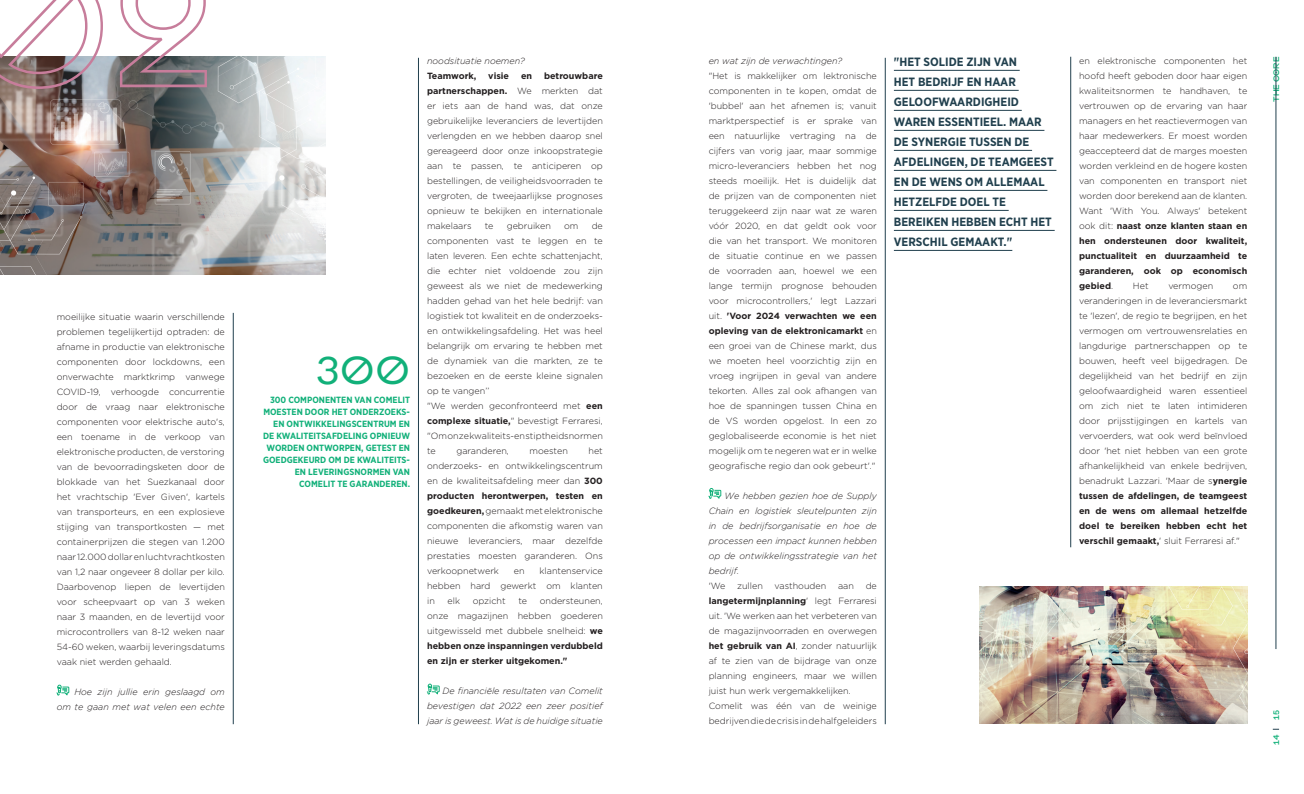
<style>
.page{position:relative;width:1304px;height:794px;background:#fff}
.page>*{position:absolute;margin:0;border:0;box-sizing:border-box;transform-origin:0 0}
.t1{font:171.1px "Epillox Outline";color:#c77d9b;scale:.95 1}
.t2{font:300 39.2px "Epillox";color:#11b079}
.t3{font:700 12px/20px "Gotham Narrow";color:#21404e}
.t4{font:300 9px/15px "Gotham";color:#231f20;text-align:justify}
.t5{font:italic 300 9px/15px "Gotham";color:#231f20;text-align:justify}
.t6{font:700 9px/12px "Gotham Narrow";color:#11b079;text-align:right}
.t7{font:700 9px "Gotham";color:#231f20}
.t8{font:8px "Epillox";color:#11b079}
.s1{font-weight:700}
</style>
<div class="page">
<img style="left:979px;top:587px;width:269px;height:136px">
<svg style="left:1168px;top:489px;width:108px;height:225px"></svg>
<img style="left:0;top:57px;width:326px;height:217px">
<svg style="left:208px;top:56px;width:211px;height:162px"></svg>
<svg style="left:57px;top:685px;width:12px;height:10px"></svg>
<svg style="left:427px;top:684px;width:12px;height:10px"></svg>
<svg style="left:709px;top:488px;width:12px;height:11px"></svg>
<hr style="left:1276px;top:57px;width:1px;height:592px;background:#21404e">
<hr style="left:418px;top:58px;width:1px;height:666px;background:#21404e">
<hr style="left:885px;top:58px;width:1px;height:666px;background:#21404e">
<hr style="left:1071px;top:57px;width:1px;height:490px;background:#21404e">
<hr style="left:894px;top:70px;width:126px;height:1px;background:#21404e">
<hr style="left:894px;top:90px;width:125px;height:1px;background:#21404e">
<hr style="left:894px;top:110px;width:128px;height:1px;background:#21404e">
<hr style="left:894px;top:130px;width:150px;height:1px;background:#21404e">
<hr style="left:894px;top:150px;width:138px;height:1px;background:#21404e">
<hr style="left:894px;top:170px;width:162px;height:1px;background:#21404e">
<hr style="left:894px;top:190px;width:153px;height:1px;background:#21404e">
<hr style="left:894px;top:210px;width:115px;height:1px;background:#21404e">
<hr style="left:894px;top:230px;width:161px;height:1px;background:#21404e">
<hr style="left:894px;top:250px;width:118px;height:1px;background:#21404e">
<hr style="left:233px;top:313px;width:1px;height:411px;background:#21404e">
<svg style="left:0;top:151px;width:82px;height:124px;background:#80706a"></svg>
<p class="t1" style="left:-35px;top:-126px;width:265px">02</p>
<p class="t4" style="left:57px;top:309px;width:170px">moeilijke situatie waarin verschillende problemen tegelijkertijd optraden: de afname in productie van elektronische componenten door lockdowns, een onverwachte marktkrimp vanwege COVID-19, verhoogde concurrentie door de vraag naar elektronische componenten voor elektrische auto's, een toename in de verkoop van elektronische producten, de verstoring van de bevoorradingsketen door de blokkade van het Suezkanaal door het vrachtschip 'Ever Given', kartels van transporteurs, en een explosieve stijging van transportkosten — met containerprijzen die stegen van 1.200 naar 12.000 dollar en luchtvrachtkosten van 1,2 naar ongeveer 8 dollar per kilo.<br>Daarbovenop liepen de levertijden voor scheepvaart op van 3 weken naar 3 maanden, en de levertijd voor microcontrollers van 8-12 weken naar 54-60 weken, waarbij leveringsdatums vaak niet werden gehaald.</p>
<p class="t5" style="left:57px;top:684px;width:170px;text-align:right">Hoe zijn jullie erin geslaagd om<br>om te gaan met wat velen een echte</p>
<p class="t2" style="left:316px;top:335px;width:95px">300</p>
<p class="t6" style="left:263px;top:393px;width:149px">300 COMPONENTEN VAN COMELIT<br>MOESTEN DOOR HET ONDERZOEKS-<br>EN ONTWIKKELINGSCENTRUM EN<br>DE KWALITEITSAFDELING OPNIEUW<br>WORDEN ONTWORPEN, GETEST EN<br>GOEDGEKEURD OM DE KWALITEITS-<br>EN LEVERINGSNORMEN VAN<br>COMELIT TE GARANDEREN.</p>
<p class="t5" style="left:427px;top:53px;width:99px">noodsituatie noemen?</p>
<p class="t7" style="left:427px;top:70px;width:51px">Teamwork,</p>
<p class="t7" style="left:488px;top:70px;width:22px">visie</p>
<p class="t7" style="left:521px;top:70px;width:13px">en</p>
<p class="t4" style="left:427px;top:68px;width:177px;text-indent:117px"><span class="s1">betrouwbare partnerschappen.</span> We merkten dat er iets aan de hand was, dat onze gebruikelijke leveranciers de levertijden verlengden en we hebben daarop snel gereageerd door onze inkoopstrategie aan te passen, te anticiperen op bestellingen, de veiligheidsvoorraden te vergroten, de tweejaarlijkse prognoses opnieuw te bekijken en internationale makelaars</p>
<p class="t4" style="left:427px;top:218px;width:177px;text-indent:165px">de componenten vast te leggen en te laten leveren. Een echte schattenjacht, die echter niet voldoende zou zijn geweest als we niet de medewerking hadden gehad van het hele bedrijf: van logistiek tot kwaliteit en de onderzoeks&shy;en ontwikkelingsafdeling. Het was heel belangrijk om ervaring te hebben met de dynamiek van die markten, ze te bezoeken en de eerste kleine signalen op te vangen’’</p>
<p class="t4" style="left:427px;top:398px;width:177px">"We werden geconfronteerd met <span class="s1">een complexe situatie,</span>" bevestigt Ferraresi, "Om onze kwaliteits-en stiptheidsnormen te</p>
<p class="t4" style="left:485px;top:218px;width:10px">te</p>
<p class="t4" style="left:507px;top:218px;width:46px">gebruiken</p>
<p class="t4" style="left:564px;top:218px;width:16px">om</p>
<p class="t4" style="left:427px;top:443px;width:177px;text-indent:161px">het onderzoeks- en ontwikkelingscentrum en de kwaliteitsafdeling meer dan <span class="s1">300 producten herontwerpen, testen en goedkeuren,</span> gemaakt met elektronische componenten die afkomstig waren van nieuwe leveranciers, maar dezelfde prestaties moesten garanderen. Ons verkoopnetwerk</p>
<p class="t4" style="left:456px;top:443px;width:54px">garanderen,</p>
<p class="t4" style="left:530px;top:443px;width:40px">moesten</p>
<p class="t4" style="left:427px;top:563px;width:177px;text-indent:112px">klantenservice hebben hard gewerkt om klanten in</p>
<p class="t4" style="left:514px;top:563px;width:12px">en</p>
<p class="t4" style="left:427px;top:593px;width:177px;text-indent:113px">ondersteunen, onze magazijnen hebben goederen uitgewisseld met dubbele snelheid: <span class="s1">we hebben onze inspanningen verdubbeld en zijn er sterker uitgekomen."</span></p>
<p class="t5" style="left:427px;top:683px;width:177px;text-indent:15px">De financiële resultaten van Comelit bevestigen dat 2022 een zeer positief jaar is geweest. Wat is de huidige situatie</p>
<p class="t4" style="left:447px;top:593px;width:14px">elk</p>
<p class="t4" style="left:473px;top:593px;width:35px">opzicht</p>
<p class="t4" style="left:518px;top:593px;width:10px">te</p>
<p class="t5" style="left:709px;top:53px;width:135px">en wat zijn de verwachtingen?</p>
<p class="t4" style="left:709px;top:68px;width:170px">"Het is makkelijker om lektronische componenten in te kopen, omdat de 'bubbel' aan het afnemen is; vanuit marktperspectief is er sprake van een natuurlijke vertraging na de cijfers van vorig jaar, maar sommige micro-leveranciers hebben het nog steeds moeilijk. Het is duidelijk dat de prijzen van de componenten niet teruggekeerd zijn naar wat ze waren vóór 2020, en dat geldt ook voor die van het transport. We monitoren de situatie continue en we passen de voorraden aan, hoewel we een lange termijn prognose behouden voor microcontrollers,' legt Lazzari uit. <span class="s1">'Voor 2024 verwachten we een opleving van de elektronicamarkt</span> en een groei van de Chinese markt, dus we moeten heel voorzichtig zijn en vroeg ingrijpen in geval van andere tekorten. Alles zal ook afhangen van hoe de spanningen tussen China en de VS worden opgelost. In een zo geglobaliseerde economie is het niet mogelijk om te negeren wat er in welke geografische regio dan ook gebeurt'."</p>
<p class="t5" style="left:709px;top:488px;width:170px;text-indent:16px">We hebben gezien hoe de Supply Chain en logistiek sleutelpunten zijn in de bedrijfsorganisatie en hoe de processen een impact kunnen hebben op de ontwikkelingsstrategie van het bedrijf.</p>
<p class="t4" style="left:709px;top:577px;width:18px">'We</p>
<p class="t4" style="left:737px;top:577px;width:27px">zullen</p>
<p class="t4" style="left:775px;top:577px;width:53px">vasthouden</p>
<p class="t4" style="left:838px;top:577px;width:17px">aan</p>
<p class="t4" style="left:709px;top:577px;width:170px;text-indent:157px">de <span class="s1">langetermijnplanning</span>' legt Ferraresi uit. 'We werken aan het verbeteren van de magazijnvoorraden en overwegen <span class="s1">het gebruik van AI</span>, zonder natuurlijk af te zien van de bijdrage van onze planning engineers, maar we willen juist hun werk vergemakkelijken.</p>
<p class="t4" style="left:709px;top:697px;width:170px">Comelit was één van de weinige bedrijven die de crisis in de halfgeleiders</p>
<p class="t3" style="left:894px;top:52px;width:161px">"HET SOLIDE ZIJN VAN<br>HET BEDRIJF EN HAAR<br>GELOOFWAARDIGHEID<br>WAREN ESSENTIEEL. MAAR<br>DE SYNERGIE TUSSEN DE<br>AFDELINGEN, DE TEAMGEEST<br>EN DE WENS OM ALLEMAAL<br>HETZELFDE DOEL TE<br>BEREIKEN HEBBEN ECHT HET<br>VERSCHIL GEMAAKT."</p>
<p class="t4" style="left:1079px;top:53px;width:170px">en elektronische componenten het hoofd heeft geboden door haar eigen kwaliteitsnormen te handhaven, te vertrouwen op de ervaring van haar managers en het reactievermogen van haar medewerkers. Er moest worden geaccepteerd dat de marges moesten worden verkleind en de hogere kosten van componenten en transport niet worden door berekend aan de klanten.<br>Want 'With You. Always' betekent ook dit: <span class="s1">naast onze klanten staan en hen ondersteunen door kwaliteit, punctualiteit en duurzaamheid te garanderen, ook op economisch gebied</span>.</p>
<p class="t4" style="left:1133px;top:278px;width:17px">Het</p>
<p class="t4" style="left:1168px;top:278px;width:46px">vermogen</p>
<p class="t4" style="left:1079px;top:278px;width:170px;text-indent:154px">om veranderingen in de leveranciersmarkt te 'lezen', de regio te begrijpen, en het vermogen om vertrouwensrelaties en langdurige partnerschappen op te bouwen, heeft veel bijgedragen. De degelijkheid van het bedrijf en zijn geloofwaardigheid waren essentieel om zich niet te laten intimideren door prijsstijgingen en kartels van vervoerders, wat ook werd beïnvloed door 'het niet hebben van een grote afhankelijkheid van enkele bedrijven, benadrukt Lazzari. 'Maar de s<span class="s1">ynergie tussen de afdelingen, de teamgeest en de wens om allemaal hetzelfde doel te bereiken hebben echt het verschil gemaakt,</span>' sluit Ferraresi af."</p>
<p class="t8" style="left:1269px;top:102px;width:47px;rotate:-90deg">THE CORE</p>
<p class="t8" style="left:1269px;top:720px;width:12px;rotate:-90deg">15</p>
<p class="t8" style="left:1269px;top:745px;width:12px;rotate:-90deg">14</p>
</div>
